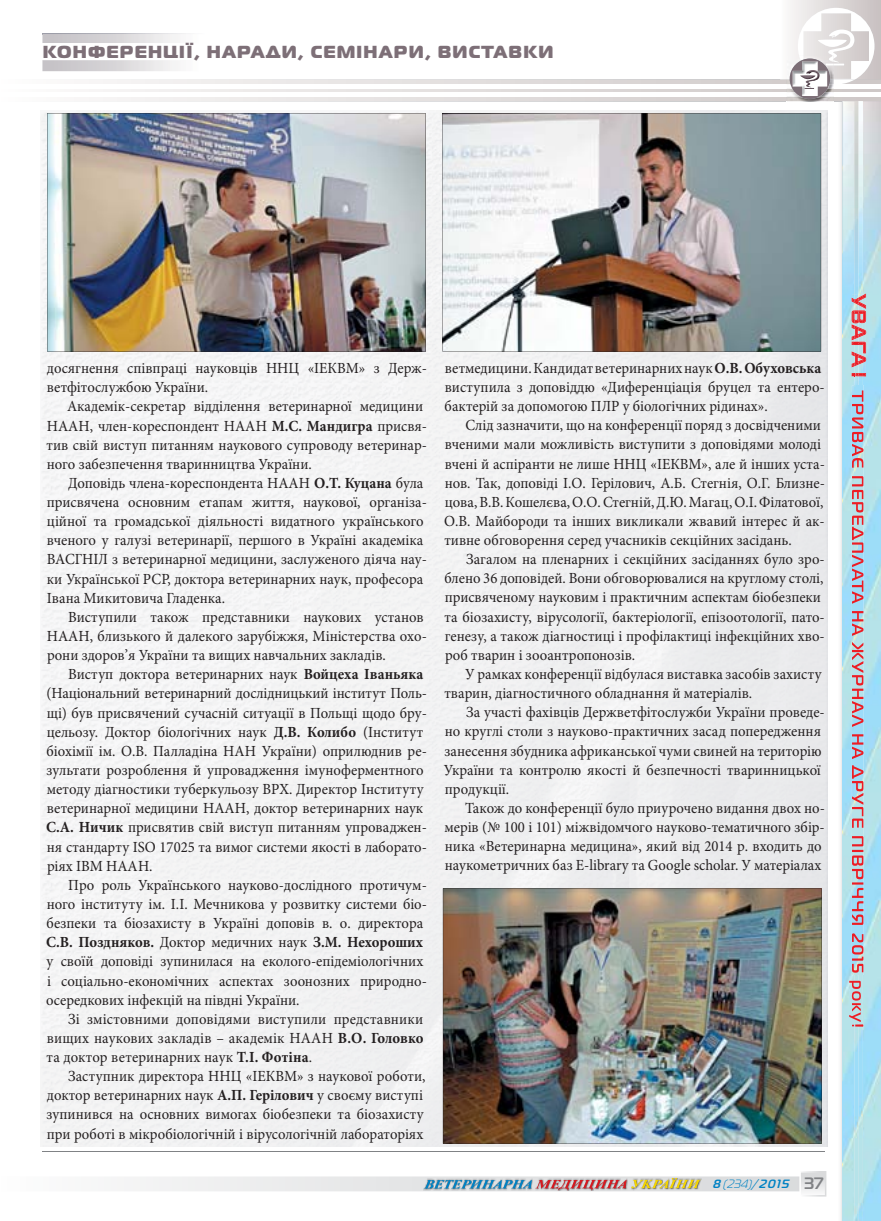
<style>
.page{position:relative;width:881px;height:1221px;background:#fff}
.page>*{position:absolute;margin:0;border:0;box-sizing:border-box;transform-origin:0 0}
.t1{font:17.4px "Magistral Black C";letter-spacing:.07em;color:#7d6f77}
.t2{font:15.45px/19.2px "Minion Pro";color:#231f20;scale:.95 1}
.t3{font:italic 700 12px "Magistral C";color:#0082c4}
.s1{font-weight:700}
.s2{font-weight:400}
.s3{font-style:normal;font-size:16.5px;color:#808285}
</style>
<div class="page">
<svg style="left:842px;top:102px;width:38px;height:1118px;background:#b1deed"></svg>
<svg style="left:124px;top:1171px;width:702px;height:25px"></svg>
<svg style="left:42px;top:0;width:838px;height:102px"></svg>
<hr style="left:42px;top:1151px;width:782px;height:1px;background:#808285">
<img style="left:41px;top:111px;width:786px;height:1035px">
<img style="left:442px;top:888px;width:379px;height:255px">
<img style="left:442px;top:113px;width:378px;height:238px">
<img style="left:47px;top:113px;width:378px;height:238px">
<img style="left:854px;top:101px;width:8px;height:1119px">
<img style="left:851px;top:293px;width:14px;height:1px">
<svg style="left:851px;top:294px;width:14px;height:83px"></svg>
<img style="left:851px;top:385px;width:12px;height:589px">
<img style="left:854px;top:385px;width:4px;height:589px">
<img style="left:858px;top:385px;width:4px;height:589px">
<img style="left:848px;top:980px;width:6px;height:42px">
<img style="left:854px;top:980px;width:6px;height:42px">
<svg style="left:851px;top:1024px;width:12px;height:2px"></svg>
<p class="t1" style="left:42px;top:41px;width:512px">КОНФЕРЕНЦІЇ, НАРАДИ, СЕМІНАРИ, ВИСТАВКИ</p>
<p class="t2" style="left:47px;top:358px;width:401px">досягнення співпраці науковців ННЦ «ІЕКВМ» з Держ&shy;ветфітослужбою України.</p>
<p class="t2" style="left:47px;top:397px;width:402px;text-indent:20px">Академік-секретар відділення ветеринарної медицини НААН, член-кореспондент НААН <span class="s1">М.С. Мандигра</span> присвя&shy;тив свій виступ питанням наукового супроводу ветеринар&shy;ного забезпечення тваринництва України.</p>
<p class="t2" style="left:47px;top:473px;width:401px;text-indent:21px">Доповідь члена-кореспондента НААН <span class="s1">О.Т. Куцана</span> була присвячена основним етапам життя, наукової, організа&shy;ційної та громадської діяльності видатного українського вченого у галузі ветеринарії, першого в Україні академіка ВАСГНІЛ з ветеринарної медицини, заслуженого діяча нау&shy;ки Української РСР, доктора ветеринарних наук, професора Івана Микитовича Гладенка.</p>
<p class="t2" style="left:47px;top:607px;width:401px;text-indent:21px">Виступили також представники наукових установ<br>НААН, близького й далекого зарубіжжя, Міністерства охо&shy;рони здоров’я України та вищих навчальних закладів.</p>
<p class="t2" style="left:46px;top:664px;width:402px;text-indent:22px">Виступ доктора ветеринарних наук <span class="s1">Войцеха Іваньяка </span>(Національний ветеринарний дослідницький інститут Поль&shy;щі) був присвячений сучасній ситуації в Польщі щодо бру&shy;цельозу. Доктор біологічних наук <span class="s1">Д.В. Колибо</span> (Інститут біо хімії ім. О.В. Палладіна НАН України) оприлюднив ре&shy;зультати розроблення й упровадження імуноферментного методу діагностики туберкульозу ВРХ. Директор Інституту ветеринарної медицини НААН, доктор ветеринарних наук <span class="s1">С.А. Ничик</span> присвятив свій виступ питанням упроваджен&shy;ня стандарту ISO 17025 та вимог системи якості в лаборато&shy;ріях ІВМ НААН.</p>
<p class="t2" style="left:46px;top:875px;width:402px;text-indent:22px">Про роль Українського науково-дослідного протичум&shy;ного інституту ім. І.І. Мечникова у розвитку системи біо&shy;безпеки та біозахисту в Україні доповів в. о. директора <span class="s1">С.В. Поздняков.</span> Доктор медичних наук <span class="s1">З.М. Нехороших </span>у своїй доповіді зупинилася на еколого-епідеміологічних і соціально-економічних аспектах зоонозних природно&shy;осередкових інфекцій на півдні України.</p>
<p class="t2" style="left:47px;top:1009px;width:398px;text-align:justify;text-indent:22px">Зі змістовними доповідями виступили представники вищих наукових закладів – академік НААН <span class="s1">В.О. Головко </span>та доктор ветеринарних наук <span class="s1">Т.І. Фотіна</span>.</p>
<p class="t2" style="left:46px;top:1066px;width:400px;text-indent:22px">Заступник директора ННЦ «ІЕКВМ» з наукової роботи, доктор ветеринарних наук <span class="s1">А.П. Герілович</span> у своєму виступі зупинився на основних вимогах біобезпеки та біозахисту при роботі в мікробіологічній і вірусологічній лабораторіях</p>
<p class="t2" style="left:444px;top:358px;width:402px">ветмедицини. Кандидат ветеринарних наук <span class="s1">О.В. Обуховська </span>виступила з доповіддю «Диференціація бруцел та ентеро&shy;бактерій за допомогою ПЛР у біологічних рідинах».</p>
<p class="t2" style="left:444px;top:416px;width:402px;text-indent:21px">Слід зазначити, що на конференції поряд з досвідченими вченими мали можливість виступити з доповідями молоді вчені й аспіранти не лише ННЦ «ІЕКВМ», але й інших уста&shy;нов. Так, доповіді І.О. Герілович, А.Б. Стегнія, О.Г. Близне - цова, В.В. Кошелєва, О.О. Стегній, Д.Ю. Магац, О.І. Філатової, О.В. Майбороди та інших викликали жвавий інтерес й ак&shy;тивне обговорення серед учасників секційних засідань.</p>
<p class="t2" style="left:444px;top:549px;width:402px;text-indent:22px">Загалом на пленарних і секційних засіданнях було зро&shy;блено 36 доповідей. Вони обговорювалися на круглому столі, присвяченому науковим і практичним аспектам біобезпеки та біозахисту, вірусології, бактеріології, епізоотології, пато&shy;генезу, а також діагностиці і профілактиці інфекційних хво&shy;роб тварин і зооантропонозів.</p>
<p class="t2" style="left:444px;top:664px;width:398px;text-indent:21px">У рамках конференції відбулася виставка засобів захисту тварин, діагностичного обладнання й матеріалів.</p>
<p class="t2" style="left:443px;top:702px;width:402px;text-indent:22px">За участі фахівців Держветфітослужби України проведе&shy;но круглі столи з науково-практичних засад попередження занесення збудника африканської чуми свиней на територію України та контролю якості й безпечності тваринницької продукції.</p>
<p class="t2" style="left:444px;top:798px;width:401px;text-indent:21px">Також до конференції було приурочено видання двох но&shy;мерів (№ 100 і 101) міжвідомчого науково-тематичного збір&shy;ника «Ветеринарна медицина», який від 2014 р. входить до наукометричних баз E-library та Google scholar. У матеріалах</p>
<p class="t3" style="left:712px;top:1176px;width:112px">8 <span class="s2">(234)</span>/2015 <span class="s3">3 7</span></p>
</div>
